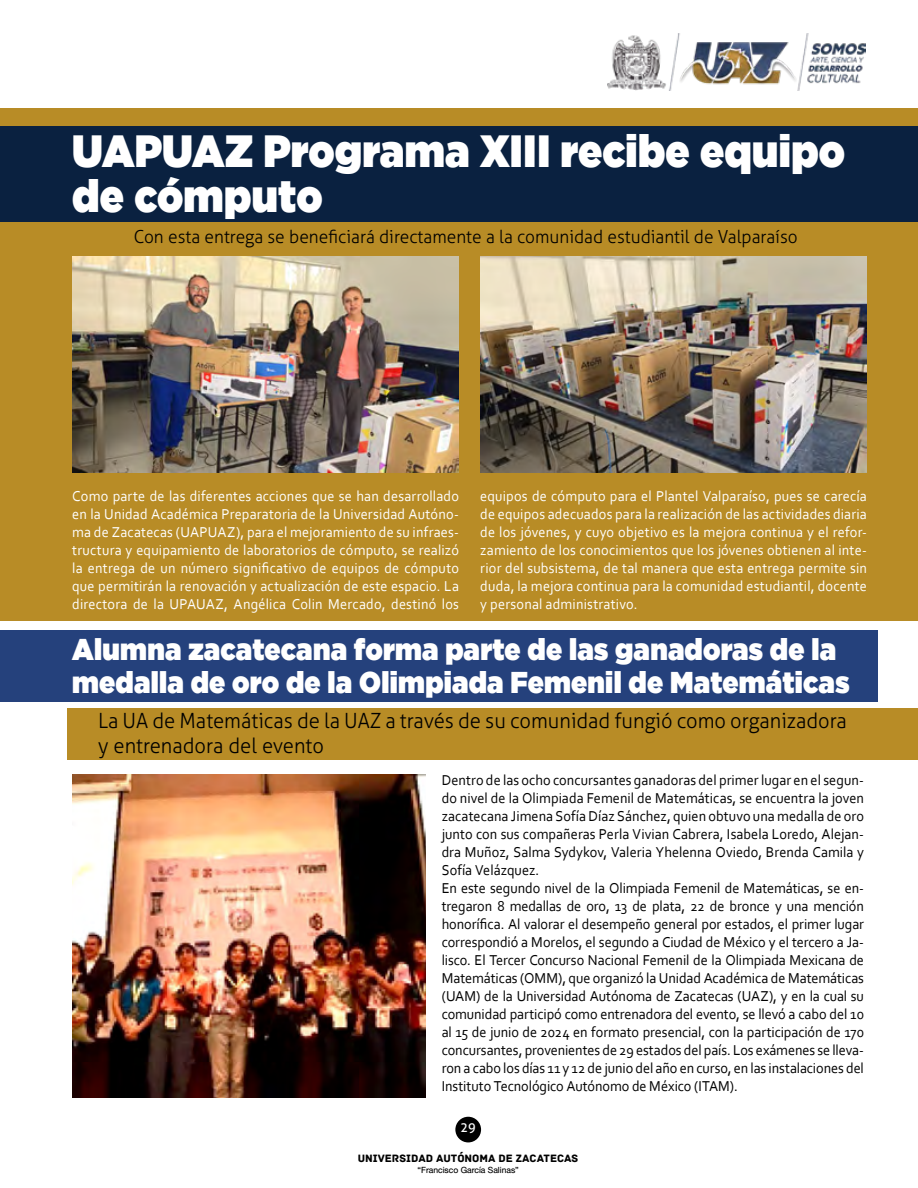
<style>
.page{position:relative;width:918px;height:1188px;background:#fff}
.page>*{position:absolute;margin:0;border:0;box-sizing:border-box;transform-origin:0 0}
.t1{font:900 45px/45px "Gotham";letter-spacing:.005em;color:#fff;scale:.9 1}
.t2{font:900 30px/33px "Gotham";letter-spacing:.01em;color:#fff;scale:.9 1}
.t3{font:300 21px/25.2px "Aller";color:#000;scale:.96 1}
.t4{font:300 18px "Aller";color:#000;scale:.96 1}
.t5{font:15px/18px "Corbel";letter-spacing:-.005em;color:#000;scale:.95 1}
.t6{font:15px/18px "Corbel";letter-spacing:.015em;color:#fff;text-align:justify;scale:.95 1}
.t7{font:13.5px "Aller";color:#fff;scale:.95 1}
.t8{font:11.25px "Archive";color:#000}
.t9{font:8.55px "Alte Haas Grotesk";color:#000}
</style>
<div class="page">
<div style="left:455px;top:1117px;width:26px;height:25px;background:#000;border-radius:50%"></div>
<img style="left:608px;top:34px;width:258px;height:56px">
<div style="left:68px;top:708px;width:850px;height:51px;background:#b88c26"></div>
<div style="left:0;top:630px;width:878px;height:72px;background:#25417c"></div>
<div style="left:0;top:108px;width:918px;height:513px;background:#b88c26"></div>
<div style="left:0;top:126px;width:918px;height:95px;background:#0a2140"></div>
<img style="left:72px;top:256px;width:387px;height:216px">
<img style="left:480px;top:256px;width:387px;height:216px">
<img style="left:72px;top:774px;width:354px;height:324px">
<h1 class="t1" style="left:72px;top:128px;width:860px">UAPUAZ Programa XIII recibe equipo de cómputo</h1>
<p class="t4" style="left:134px;top:226px;width:693px">Con esta entrega se beneficiará directamente a la comunidad estudiantil de Valparaíso</p>
<p class="t6" style="left:72px;top:486px;width:409px">Como parte de las diferentes acciones que se han desarrollado en la Unidad Académica Preparatoria de la Universidad Autóno&shy;ma de Zacatecas (UAPUAZ), para el mejoramiento de su infraes&shy;tructura y equipamiento de laboratorios de cómputo, se realizó la entrega de un número significativo de equipos de cómputo que permitirán la renovación y actualización de este espacio. La directora de la UPAUAZ, Angélica Colin Mercado, destinó los</p>
<p class="t6" style="left:480px;top:486px;width:409px">equipos de cómputo para el Plantel Valparaíso, pues se carecía de equipos adecuados para la realización de las actividades diaria de los jóvenes, y cuyo objetivo es la mejora continua y el refor&shy;zamiento de los conocimientos que los jóvenes obtienen al inte&shy;rior del subsistema, de tal manera que esta entrega permite sin duda, la mejora continua para la comunidad estudiantil, docente y personal administrativo.</p>
<h2 class="t2" style="left:72px;top:633px;width:865px">Alumna zacatecana forma parte de las ganadoras de la medalla de oro de la Olimpiada Femenil de Matemáticas</h2>
<h3 class="t3" style="left:98px;top:708px;width:782px">La UA de Matemáticas de la UAZ a través de su comunidad fungió como organizadora y entrenadora del evento</h3>
<p class="t5" style="left:442px;top:771px;width:446px">Dentro de las ocho concursantes ganadoras del primer lugar en el segun&shy;do nivel de la Olimpiada Femenil de Matemáticas, se encuentra la joven zacatecana Jimena Sofía Díaz Sánchez, quien obtuvo una medalla de oro junto con sus compañeras Perla Vivian Cabrera, Isabela Loredo, Alejan&shy;dra Muñoz, Salma Sydykov, Valeria Yhelenna Oviedo, Brenda Camila y Sofía Velázquez.<br>En este segundo nivel de la Olimpiada Femenil de Matemáticas, se en&shy;tregaron 8 medallas de oro, 13 de plata, 22 de bronce y una mención honorífica. Al valorar el desempeño general por estados, el primer lugar correspondió a Morelos, el segundo a Ciudad de México y el tercero a Ja&shy;lisco. El Tercer Concurso Nacional Femenil de la Olimpiada Mexicana de Matemáticas (OMM), que organizó la Unidad Académica de Matemáticas (UAM) de la Universidad Autónoma de Zacatecas (UAZ), y en la cual su comunidad participó como entrenadora del evento, se llevó a cabo del 10 al 15 de junio de 2024 en formato presencial, con la participación de 170 concursantes, provenientes de 29 estados del país. Los exámenes se lleva&shy;ron a cabo los días 11 y 12 de junio del año en curso, en las instalaciones del Instituto Tecnológico Autónomo de México (ITAM).</p>
<p class="t7" style="left:461px;top:1119px;width:18px">29</p>
<p class="t8" style="left:358px;top:1152px;width:222px">UNIVERSIDAD AUTÓNOMA DE ZACATECAS</p>
<p class="t9" style="left:417px;top:1165px;width:103px">“Francisco García Salinas”</p>
</div>
